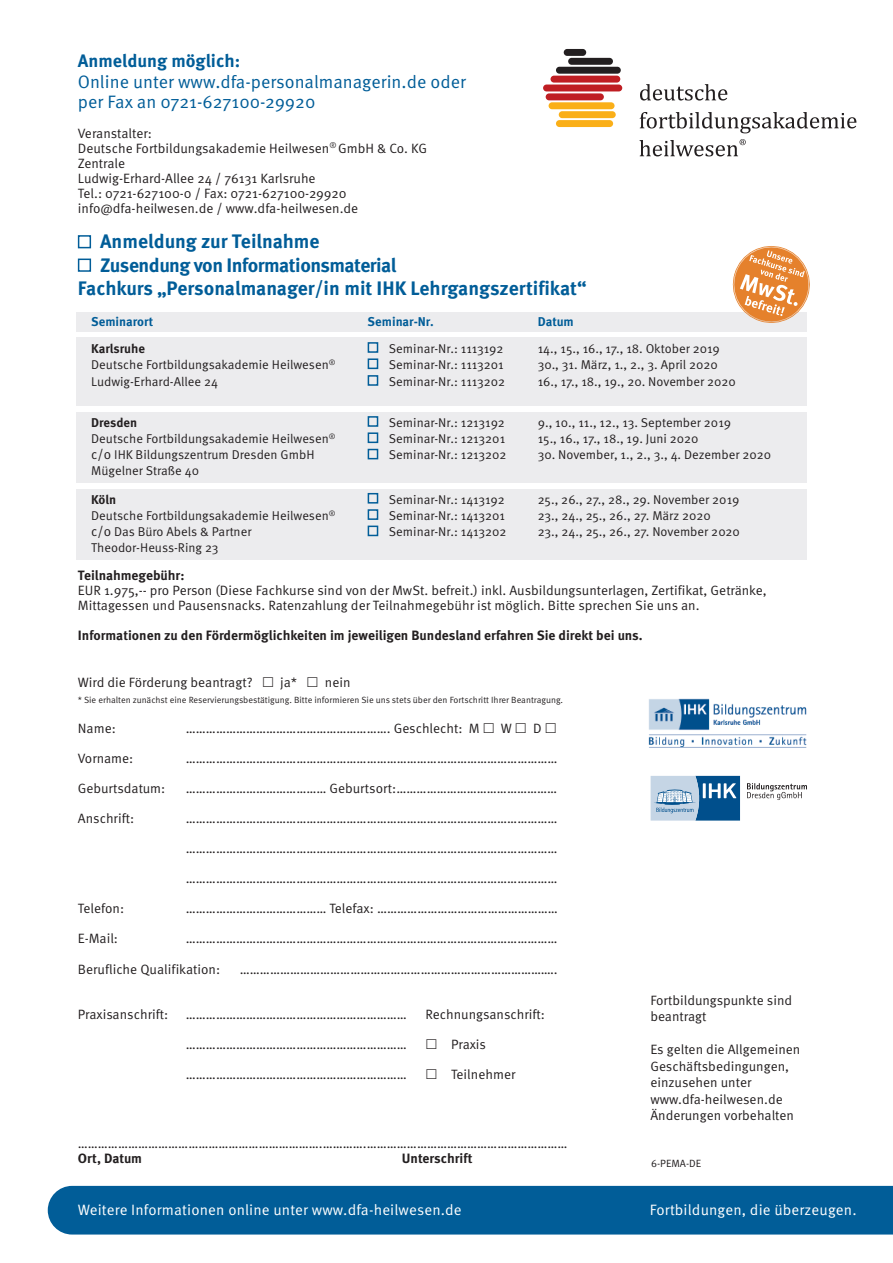
<style>
.page{position:relative;width:893px;height:1263px;background:#fff}
.page>*{position:absolute;margin:0;border:0;box-sizing:border-box;transform-origin:0 0}
.t1{font:700 19.5px "Meta OT";letter-spacing:-.01em;color:#015d98}
.t2{font:18px/20.1px "Meta OT Norm";color:#015d98}
.t3{font:700 18px "Meta OT";color:#015d98}
.t4{font:15px "Meta OT Norm";letter-spacing:.01em;color:#fff}
.t5{font:13.5px/15px "Meta OT Norm";color:#231f20}
.t6{font:700 13.5px "Meta OT";color:#231f20}
.t7{font:12.75px "Meta OT Norm";color:#231f20}
.t8{font:700 12.75px "Meta OT";color:#015d98}
.t9{font:700 12.75px "Meta OT";color:#231f20}
.t10{font:10.5px "Meta OT Norm";color:#231f20}
.t11{font:9px "Meta OT Norm";color:#231f20}
.s1{font-size:13.5px}
</style>
<div class="page">
<div style="left:78px;top:235px;width:13px;height:13px;border:2px solid #015d98"></div>
<div style="left:78px;top:259px;width:13px;height:13px;border:2px solid #015d98"></div>
<svg style="left:640px;top:84px;width:87px;height:17px"></svg>
<svg style="left:640px;top:112px;width:216px;height:21px"></svg>
<svg style="left:639px;top:139px;width:107px;height:17px"></svg>
<div style="left:564px;top:49px;width:22px;height:7px;background:#231f20;border-radius:3px"></div>
<div style="left:568px;top:58px;width:45px;height:7px;background:#231f20;border-radius:3px"></div>
<div style="left:556px;top:67px;width:65px;height:7px;background:#231f20;border-radius:3px"></div>
<div style="left:550px;top:76px;width:70px;height:7px;background:#bf1e23;border-radius:3px"></div>
<div style="left:543px;top:85px;width:79px;height:6px;background:#bf1e23;border-radius:3px"></div>
<div style="left:546px;top:93px;width:58px;height:7px;background:#bf1e23;border-radius:3px"></div>
<div style="left:549px;top:102px;width:66px;height:7px;background:#faaf18;border-radius:3px"></div>
<div style="left:559px;top:111px;width:57px;height:7px;background:#faaf18;border-radius:3px"></div>
<div style="left:556px;top:120px;width:57px;height:7px;background:#faaf18;border-radius:3px"></div>
<div style="left:48px;top:1186px;width:845px;height:48px;background:#015d98"></div>
<svg style="left:651px;top:776px;width:89px;height:44px;background:#709bbe"></svg>
<svg style="left:747px;top:783px;width:60px;height:17px"></svg>
<img style="left:648px;top:698px;width:159px;height:50px">
<div style="left:77px;top:312px;width:730px;height:20px;background:#ececee"></div>
<div style="left:77px;top:337px;width:730px;height:69px;background:#ececee"></div>
<div style="left:368px;top:342px;width:10px;height:11px;border:2px solid #015d98"></div>
<div style="left:368px;top:358px;width:10px;height:11px;border:2px solid #015d98"></div>
<div style="left:368px;top:375px;width:10px;height:11px;border:2px solid #015d98"></div>
<div style="left:77px;top:412px;width:730px;height:71px;background:#ececee"></div>
<div style="left:368px;top:416px;width:10px;height:11px;border:2px solid #015d98"></div>
<div style="left:368px;top:432px;width:10px;height:11px;border:2px solid #015d98"></div>
<div style="left:368px;top:449px;width:10px;height:10px;border:2px solid #015d98"></div>
<div style="left:77px;top:489px;width:730px;height:70px;background:#ececee"></div>
<div style="left:368px;top:493px;width:10px;height:11px;border:2px solid #015d98"></div>
<div style="left:368px;top:509px;width:10px;height:11px;border:2px solid #015d98"></div>
<div style="left:368px;top:526px;width:10px;height:10px;border:2px solid #015d98"></div>
<svg style="left:732px;top:246px;width:78px;height:77px"></svg>
<h2 class="t3" style="left:78px;top:54px;width:164px">Anmeldung möglich:</h2>
<h2 class="t2" style="left:78px;top:73px;width:390px">Online unter www.dfa-personalmanagerin.de oder per Fax an 0721-627100-29920</h2>
<p class="t5" style="left:78px;top:126px;width:351px">Veranstalter:<br>Deutsche Fortbildungsakademie Heilwesen<sup>®</sup> GmbH &amp; Co. KG Zentrale<br>Ludwig-Erhard-Allee 24 / 76131 Karlsruhe<br>Tel.: 0721-627100-0 / Fax: 0721-627100-29920 info@dfa-heilwesen.de / www.dfa-heilwesen.de</p>
<h1 class="t1" style="left:100px;top:234px;width:221px">Anmeldung zur Teilnahme</h1>
<h1 class="t1" style="left:100px;top:257px;width:298px">Zusendung von Informationsmaterial</h1>
<h1 class="t1" style="left:78px;top:281px;width:510px">Fachkurs „Personalmanager/in mit IHK Lehrgangszertifikat“</h1>
<p class="t8" style="left:91px;top:317px;width:64px">Seminarort</p>
<p class="t8" style="left:368px;top:317px;width:68px">Seminar-Nr.</p>
<p class="t8" style="left:538px;top:317px;width:38px">Datum</p>
<p class="t9" style="left:91px;top:343px;width:55px">Karlsruhe</p>
<p class="t7" style="left:389px;top:344px;width:116px">Seminar-Nr.: 1113192</p>
<p class="t7" style="left:538px;top:344px;width:184px">14., 15., 16., 17., 18. Oktober 2019</p>
<p class="t7" style="left:91px;top:360px;width:246px">Deutsche Fortbildungsakademie Heilwesen<sup>®</sup></p>
<p class="t7" style="left:389px;top:360px;width:116px">Seminar-Nr.: 1113201</p>
<p class="t7" style="left:538px;top:360px;width:182px">30., 31. März, 1., 2., 3. April 2020</p>
<p class="t7" style="left:91px;top:376px;width:128px">Ludwig-Erhard-Allee 24</p>
<p class="t7" style="left:389px;top:376px;width:118px">Seminar-Nr.: 1113202</p>
<p class="t7" style="left:538px;top:376px;width:200px">16., 17., 18., 19., 20. November 2020</p>
<p class="t9" style="left:91px;top:417px;width:47px">Dresden</p>
<p class="t7" style="left:389px;top:417px;width:117px">Seminar-Nr.: 1213192</p>
<p class="t7" style="left:538px;top:417px;width:195px">9., 10., 11., 12., 13. September 2019</p>
<p class="t7" style="left:91px;top:434px;width:246px">Deutsche Fortbildungsakademie Heilwesen<sup>®</sup></p>
<p class="t7" style="left:389px;top:434px;width:118px">Seminar-Nr.: 1213201</p>
<p class="t7" style="left:538px;top:434px;width:162px">15., 16., 17., 18., 19. Juni 2020</p>
<p class="t7" style="left:91px;top:450px;width:225px"><span class="s1">c/o</span> IHK Bildungszentrum Dresden GmbH</p>
<p class="t7" style="left:389px;top:450px;width:119px">Seminar-Nr.: 1213202</p>
<p class="t7" style="left:538px;top:450px;width:235px">30. November, 1., 2., 3., 4. Dezember 2020</p>
<p class="t7" style="left:91px;top:466px;width:109px">Mügelner Straße 40</p>
<p class="t9" style="left:91px;top:494px;width:27px">Köln</p>
<p class="t7" style="left:389px;top:494px;width:117px">Seminar-Nr.: 1413192</p>
<p class="t7" style="left:538px;top:494px;width:203px">25., 26., 27., 28., 29. November 2019</p>
<p class="t7" style="left:91px;top:511px;width:246px">Deutsche Fortbildungsakademie Heilwesen<sup>®</sup></p>
<p class="t7" style="left:389px;top:511px;width:118px">Seminar-Nr.: 1413201</p>
<p class="t7" style="left:538px;top:511px;width:175px">23., 24., 25., 26., 27. März 2020</p>
<p class="t7" style="left:91px;top:527px;width:162px"><span class="s1">c/o</span> Das Büro Abels &amp; Partner</p>
<p class="t7" style="left:389px;top:527px;width:119px">Seminar-Nr.: 1413202</p>
<p class="t7" style="left:538px;top:527px;width:204px">23., 24., 25., 26., 27. November 2020</p>
<p class="t7" style="left:91px;top:543px;width:129px">Theodor-Heuss-Ring 23</p>
<p class="t6" style="left:78px;top:570px;width:108px">Teilnahmegebühr:</p>
<p class="t5" style="left:78px;top:584px;width:690px">EUR 1.975,-- pro Person (Diese Fachkurse sind von der MwSt. befreit.) inkl. Ausbildungsunterlagen, Zertifikat, Getränke,<br>Mittagessen und Pausensnacks. Ratenzahlung der Teilnahmegebühr ist möglich. Bitte sprechen Sie uns an.</p>
<p class="t6" style="left:78px;top:630px;width:566px">Informationen zu den Fördermöglichkeiten im jeweiligen Bundesland erfahren Sie direkt bei uns.</p>
<p class="t5" style="left:78px;top:675px;width:176px">Wird die Förderung beantragt?</p>
<p class="t5" style="left:280px;top:675px;width:19px">ja*</p>
<p class="t5" style="left:325px;top:675px;width:27px">nein</p>
<p class="t11" style="left:78px;top:696px;width:487px">* Sie erhalten zunächst eine Reservierungsbestätigung. Bitte informieren Sie uns stets über den Fortschritt Ihrer Beantragung.</p>
<p class="t5" style="left:78px;top:722px;width:39px">Name:</p>
<p class="t5" style="left:186px;top:722px;width:295px">……………………………………………………. Geschlecht: M</p>
<p class="t5" style="left:501px;top:722px;width:13px">W</p>
<p class="t5" style="left:533px;top:722px;width:10px">D</p>
<p class="t5" style="left:78px;top:752px;width:57px">Vorname:</p>
<p class="t5" style="left:186px;top:752px;width:373px">…………………………………………………………………………………………………</p>
<p class="t5" style="left:78px;top:782px;width:89px">Geburtsdatum:</p>
<p class="t5" style="left:186px;top:782px;width:373px">…………………………………… Geburtsort:…………………………………………</p>
<p class="t5" style="left:78px;top:812px;width:58px">Anschrift:</p>
<p class="t5" style="left:186px;top:812px;width:373px">…………………………………………………………………………………………………</p>
<p class="t5" style="left:186px;top:842px;width:373px">…………………………………………………………………………………………………</p>
<p class="t5" style="left:186px;top:872px;width:373px">…………………………………………………………………………………………………</p>
<p class="t5" style="left:78px;top:902px;width:48px">Telefon:</p>
<p class="t5" style="left:186px;top:902px;width:374px">…………………………………… Telefax: ………………………………………………</p>
<p class="t5" style="left:78px;top:932px;width:42px">E-Mail:</p>
<p class="t5" style="left:186px;top:932px;width:373px">…………………………………………………………………………………………………</p>
<p class="t5" style="left:78px;top:963px;width:144px">Berufliche Qualifikation:</p>
<p class="t5" style="left:240px;top:963px;width:319px">…………………………………………………………………………………..</p>
<p class="t5" style="left:78px;top:1008px;width:92px">Praxisanschrift:</p>
<p class="t5" style="left:186px;top:1008px;width:222px">…………………………………………………………</p>
<p class="t5" style="left:425px;top:1008px;width:121px">Rechnungsanschrift:</p>
<p class="t5" style="left:186px;top:1038px;width:222px">…………………………………………………………</p>
<p class="t5" style="left:451px;top:1038px;width:36px">Praxis</p>
<p class="t5" style="left:186px;top:1068px;width:222px">…………………………………………………………</p>
<p class="t5" style="left:451px;top:1068px;width:66px">Teilnehmer</p>
<p class="t5" style="left:650px;top:993px;width:143px;line-height:16.5px">Fortbildungspunkte sind beantragt</p>
<p class="t5" style="left:650px;top:1042px;width:152px;line-height:16.5px">Es gelten die Allgemeinen<br>Geschäftsbedingungen, einzusehen unter www.dfa-heilwesen.de<br>Änderungen vorbehalten</p>
<p class="t10" style="left:651px;top:1160px;width:52px">6-PEMA-DE</p>
<p class="t5" style="left:78px;top:1137px;width:491px">……………………………………………………………….………….……………………………………………………</p>
<p class="t6" style="left:78px;top:1153px;width:66px">Ort, Datum</p>
<p class="t6" style="left:402px;top:1153px;width:72px">Unterschrift</p>
<p class="t4" style="left:78px;top:1204px;width:386px">Weitere Informationen online unter www.dfa-heilwesen.de</p>
<p class="t4" style="left:650px;top:1204px;width:208px">Fortbildungen, die überzeugen.</p>
</div>
